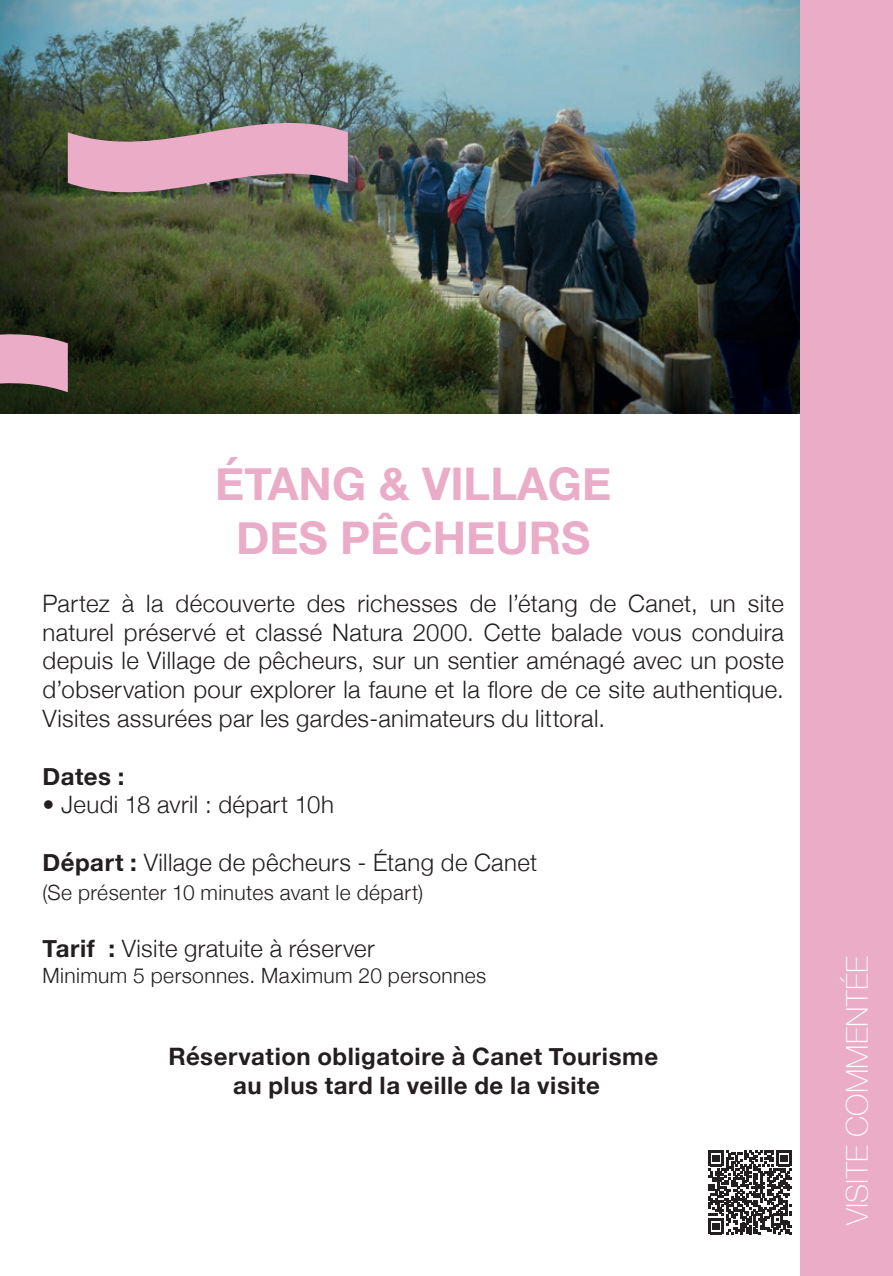
<style>
.page{position:relative;width:893px;height:1276px;background:#fff}
.page>*{position:absolute;margin:0;border:0;box-sizing:border-box;transform-origin:0 0}
.t1{font:700 45px/54px "Helvetica Neue";color:#eaacc7;text-align:center}
.t2{font:100 30px "Helvetica Neue";letter-spacing:.01em;color:#fff}
.t3{font:300 24px/28.8px "Helvetica Neue";letter-spacing:.015em;color:#231f20;text-align:justify}
.t4{font:700 24px/28.8px "Helvetica Neue";letter-spacing:.025em;color:#231f20;text-align:center}
.t5{font:300 21px "Helvetica Neue";letter-spacing:.02em;color:#231f20}
.s1{font-weight:700}
</style>
<div class="page">
<img style="left:0;top:0;width:801px;height:414px">
<div style="left:801px;top:0;width:92px;height:1276px;background:#eaacc7"></div>
<svg style="left:708px;top:1150px;width:84px;height:84px"></svg>
<svg style="left:0;top:312px;width:68px;height:102px;background:#7d6467"></svg>
<img style="left:68px;top:100px;width:280px;height:115px">
<h1 class="t1" style="left:215px;top:458px;width:397px">ÉTANG &amp; VILLAGE<br>DES PÊCHEURS</h1>
<p class="t3" style="left:43px;top:587px;width:743px">Partez à la découverte des richesses de l’étang de Canet, un site naturel préservé et classé Natura 2000. Cette balade vous conduira depuis le Village de pêcheurs, sur un sentier aménagé avec un poste d’observation pour explorer la faune et la flore de ce site authentique.<br>Visites assurées par les gardes-animateurs du littoral.</p>
<p class="t4" style="left:43px;top:762px;width:83px">Dates :</p>
<p class="t3" style="left:43px;top:788px;width:293px">• Jeudi 18 avril : départ 10h</p>
<p class="t3" style="left:43px;top:846px;width:496px"><span class="s1">Départ :</span> Village de pêcheurs - Étang de Canet</p>
<p class="t5" style="left:43px;top:875px;width:382px">(Se présenter 10 minutes avant le départ)</p>
<p class="t3" style="left:43px;top:932px;width:334px"><span class="s1">Tarif :</span> Visite gratuite à réserver</p>
<p class="t5" style="left:43px;top:958px;width:445px">Minimum 5 personnes. Maximum 20 personnes</p>
<p class="t4" style="left:168px;top:1043px;width:491px">Réservation obligatoire à Canet Tourisme au plus tard la veille de la visite</p>
<p class="t2" style="left:834px;top:1225px;width:270px;rotate:-90deg">VISITE COMMENTÉE</p>
</div>
